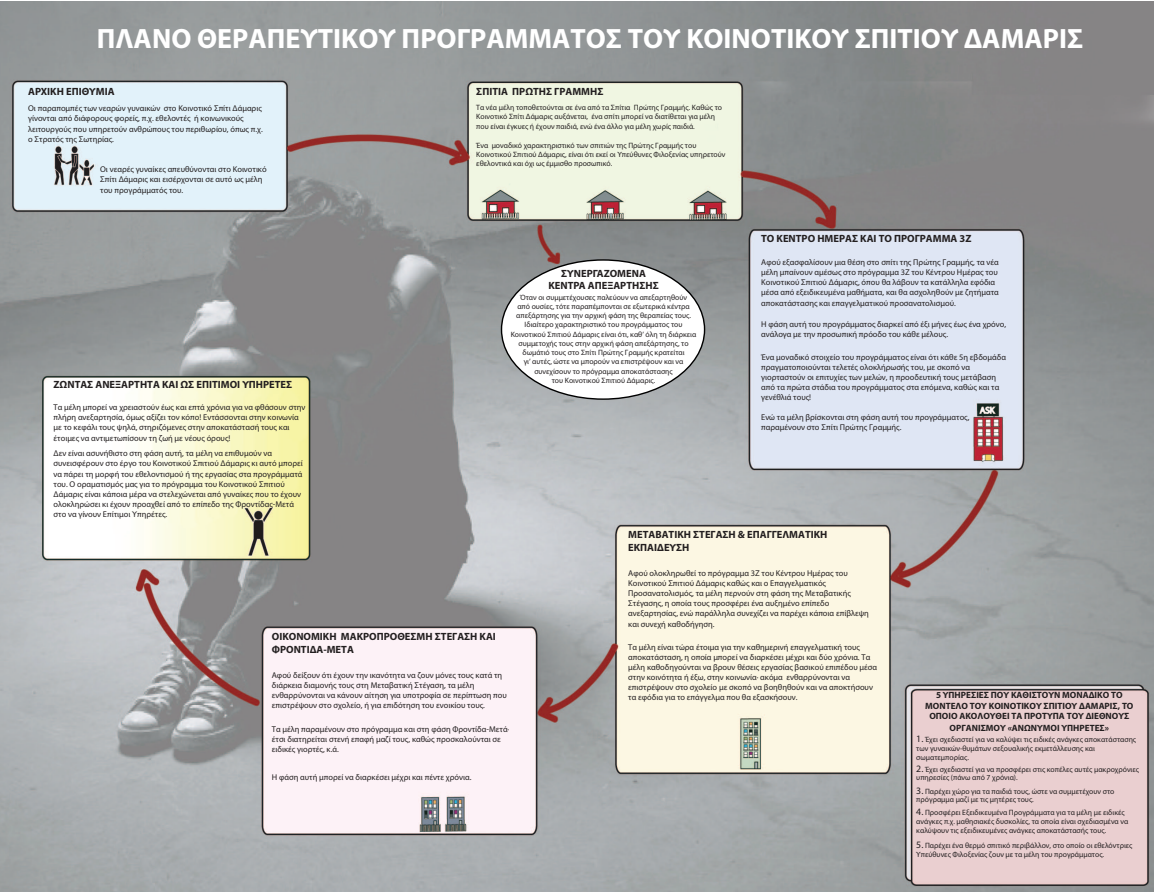
<style>
.page{position:relative;width:1155px;height:892px;background:#fff}
.page>*{position:absolute;margin:0;border:0;box-sizing:border-box;transform-origin:0 0}
.t1{font:700 28px "Myriad Pro";color:#fff}
.t2{font:700 10.5px/13.1px "Myriad Pro";color:#231f20}
.t3{font:700 9.1px/11.1px "Myriad Pro";color:#231f20;text-align:center}
.t4{font:8.4px/10.1px "Myriad Pro";color:#231f20}
.t5{font:7.7px/9.2px "Myriad Pro";color:#231f20}
.s1{font-size:9.8px}
</style>
<div class="page">
<img style="left:0;top:1px;width:1154px;height:890px">
<div style="left:502px;top:260px;width:203px;height:139px;background:#fff;border-radius:50%"></div>
<h1 class="t1" style="left:97px;top:20px;width:988px">ΠΛΑΝΟ ΘΕΡΑΠΕΥΤΙΚΟΥ ΠΡΟΓΡΑΜΜΑΤΟΣ ΤΟΥ ΚΟΙΝΟΤΙΚΟΥ ΣΠΙΤΙΟΥ ΔΑΜΑΡΙΣ</h1>
<p class="t2" style="left:28px;top:84px;width:88px">ΑΡΧΙΚΗ ΕΠΙΘΥΜΙΑ</p>
<p class="t4" style="left:28px;top:103px;width:236px">Οι παραπομπές των νεαρών γυναικών στο Κοινοτικό Σπίτι Δάμαρις γίνονται από διάφορους φορείς, π.χ. εθελοντές ή κοινωνικούς λειτουργούς που υπηρετούν ανθρώπους του περιθωρίου, όπως π.χ. ο Στρατός της Σωτηρίας.</p>
<p class="t4" style="left:100px;top:164px;width:168px">Οι νεαρές γυναίκες απευθύνονται στο Κοινοτικό<br>Σπίτι Δάμαρις και εισέρχονται σε αυτό ως μέλη του προγράμματός του.</p>
<p class="t2" style="left:54px;top:378px;width:240px">ΖΩΝΤΑΣ ΑΝΕΞΑΡΤΗΤΑ ΚΑΙ ΩΣ ΕΠΙΤΙΜΟΙ ΥΠΗΡΕΤΕΣ</p>
<p class="t4" style="left:54px;top:402px;width:253px;line-height:10.2px">Τα μέλη μπορεί να χρειαστούν έως και επτά χρόνια για να φθάσουν στην πλήρη ανεξαρτησία, όμως αξίζει τον κόπο! Εντάσσονται στην κοινωνία με το κεφάλι τους ψηλά, στηριζόμενες στην αποκατάστασή τους και έτοιμες να αντιμετωπίσουν τη ζωή με νέους όρους!</p>
<p class="t4" style="left:54px;top:448px;width:251px">Δεν είναι ασυνήθιστο στη φάση αυτή, τα μέλη να επιθυμούν να συνεισφέρουν στο έργο του Κοινοτικού Σπιτιού Δάμαρις κι αυτό μπορεί να πάρει τη μορφή του εθελοντισμού ή της εργασίας στα προγράμματά του. Ο οραματισμός μας για το πρόγραμμα του Κοινοτικού Σπιτιού Δάμαρις είναι κάποια μέρα να στελεχώνεται από γυναίκες που το έχουν ολοκληρώσει κι έχουν προαχθεί από το επίπεδο της Φροντίδας-Μετά στο να γίνουν Επίτιμοι Υπηρέτες.</p>
<p class="t2" style="left:476px;top:84px;width:129px">ΣΠΙΤΙΑ ΠΡΩΤΗΣ ΓΡΑΜΜΗΣ</p>
<p class="t5" style="left:476px;top:103px;width:247px;line-height:9.4px">Τα νέα μέλη τοποθετούνται σε ένα από τα Σπίτια Πρώτης Γραμμής. Καθώς το<br>Κοινοτικό Σπίτι Δάμαρις αυξάνεται, ένα σπίτι μπορεί να διατίθεται για μέλη που είναι έγκυες ή έχουν παιδιά, ενώ ένα άλλο για μέλη χωρίς παιδιά.</p>
<p class="t5" style="left:476px;top:140px;width:251px;line-height:9.4px">Ένα μοναδικό χαρακτηριστικό των σπιτιών της Πρώτης Γραμμής του<br>Κοινοτικού Σπιτιού Δάμαρις, είναι ότι εκεί οι Υπεύθυνες Φιλοξενίας υπηρετούν εθελοντικά και όχι ως έμμισθο προσωπικό.</p>
<p class="t2" style="left:548px;top:266px;width:112px;line-height:12.6px;text-align:center">ΣΥΝΕΡΓΑΖΟΜΕΝΑ<br>ΚΕΝΤΡΑ ΑΠΕΞΑΡΤΗΣΗΣ</p>
<p class="t5" style="left:511px;top:292px;width:187px;text-align:center">Όταν οι συμμετέχουσες παλεύουν να απεξαρτηθούν<br>από ουσίες, τότε παραπέμπονται σε εξωτερικά κέντρα απεξάρτησης για την αρχική φάση της θεραπείας τους.<br>Ιδιαίτερο χαρακτηριστικό του προγράμματος του Κοινοτικού Σπιτιού Δάμαρις είναι ότι, καθ’ όλη τη διάρκεια συμμετοχής τους στην αρχική φάση απεξάρτησης, το δωμάτιό τους στο Σπίτι Πρώτης Γραμμής κρατείται<br>γι’ αυτές, ώστε να μπορούν να επιστρέψουν και να συνεχίσουν το πρόγραμμα αποκατάστασης<br>του Κοινοτικού Σπιτιού Δάμαρις.</p>
<p class="t2" style="left:761px;top:232px;width:212px">ΤΟ ΚΕΝΤΡΟ ΗΜΕΡΑΣ ΚΑΙ ΤΟ ΠΡΟΓΡΑΜΜΑ 3Ζ</p>
<p class="t4" style="left:761px;top:257px;width:239px;line-height:10.2px">Αφού εξασφαλίσουν μια θέση στο σπίτι της Πρώτης Γραμμής, τα νέα μέλη μπαίνουν αμέσως στο πρόγραμμα 3Ζ του Κέντρου Ημέρας του Κοινοτικού Σπιτιού Δάμαρις, όπου θα λάβουν τα κατάλληλα εφόδια μέσα από εξειδικευμένα μαθήματα, και θα ασχοληθούν με ζητήματα αποκατάστασης και επαγγελματικού προσανατολισμού.</p>
<p class="t4" style="left:761px;top:319px;width:246px;line-height:10.4px">Η φάση αυτή του προγράμματος διαρκεί από έξι μήνες έως ένα χρόνο, ανάλογα με την προσωπική πρόοδο του κάθε μέλους.</p>
<p class="t4" style="left:761px;top:351px;width:246px;line-height:10.2px">Ένα μοναδικό στοιχείο του προγράμματος είναι ότι κάθε 5η εβδομάδα πραγματοποιούνται τελετές ολοκλήρωσής του, με σκοπό να γιορταστούν οι επιτυχίες των μελών, η προοδευτική τους μετάβαση από τα πρώτα στάδια του προγράμματος στα επόμενα, καθώς και τα γενέθλιά τους!</p>
<p class="t4" style="left:761px;top:411px;width:210px">Ενώ τα μέλη βρίσκονται στη φάση αυτή του προγράμματος, παραμένουν στο Σπίτι Πρώτης Γραμμής.</p>
<p class="t2" style="left:272px;top:629px;width:226px">ΟΙΚΟΝΟΜΙΚΗ ΜΑΚΡΟΠΡΟΘΕΣΜΗ ΣΤΕΓΑΣΗ ΚΑΙ<br>ΦΡΟΝΤΙΔΑ-ΜΕΤΑ</p>
<p class="t4" style="left:272px;top:669px;width:237px;line-height:10.2px">Αφού δείξουν ότι έχουν την ικανότητα να ζουν μόνες τους κατά τη διάρκεια διαμονής τους στη Μεταβατική Στέγαση, τα μέλη ενθαρρύνονται να κάνουν αίτηση για υποτροφία σε περίπτωση που επιστρέψουν στο σχολείο, ή για επιδότηση του ενοικίου τους.</p>
<p class="t4" style="left:272px;top:723px;width:239px;line-height:10.3px">Τα μέλη παραμένουν στο πρόγραμμα και στη φάση Φροντίδα-Μετά· έτσι διατηρείται στενή επαφή μαζί τους, καθώς προσκαλούνται σε ειδικές γιορτές, κ.ά.</p>
<p class="t4" style="left:272px;top:771px;width:201px">Η φάση αυτή μπορεί να διαρκέσει μέχρι και πέντε χρόνια.</p>
<p class="t2" style="left:628px;top:527px;width:201px">ΜΕΤΑΒΑΤΙΚΗ ΣΤΕΓΑΣΗ &amp; ΕΠΑΓΓΕΛΜΑΤΙΚΗ<br>ΕΚΠΑΙΔΕΥΣΗ</p>
<p class="t4" style="left:628px;top:567px;width:242px">Αφού ολοκληρωθεί το πρόγραμμα 3Ζ του Κέντρου Ημέρας του Κοινοτικού Σπιτιού Δάμαρις καθώς και ο Επαγγελματικός Προσανατολισμός, τα μέλη περνούν στη φάση της Μεταβατικής Στέγασης, η οποία τους προσφέρει ένα αυξημένο επίπεδο ανεξαρτησίας, ενώ παράλληλα συνεχίζει να παρέχει κάποια επίβλεψη και συνεχή καθοδήγηση.</p>
<p class="t4" style="left:628px;top:641px;width:250px">Τα μέλη είναι τώρα έτοιμα για την καθημερινή επαγγελματική τους αποκατάσταση, η οποία μπορεί να διαρκέσει μέχρι και δύο χρόνια. Τα μέλη καθοδηγούνται να βρουν θέσεις εργασίας βασικού επιπέδου μέσα στην κοινότητα ή έξω, στην κοινωνία· ακόμα ενθαρρύνονται να επιστρέψουν στο σχολείο με σκοπό να βοηθηθούν και να αποκτήσουν τα εφόδια για το επάγγελμα που θα εξασκήσουν.</p>
<p class="t3" style="left:925px;top:688px;width:210px">5 ΥΠΗΡΕΣΙΕΣ ΠΟΥ ΚΑΘΙΣΤΟΥΝ ΜΟΝΑΔΙΚΟ ΤΟ ΜΟΝΤΕΛΟ ΤΟΥ ΚΟΙΝΟΤΙΚΟΥ ΣΠΙΤΙΟΥ ΔΑΜΑΡΙΣ, ΤΟ ΟΠΟΙΟ ΑΚΟΛΟΥΘΕΙ ΤΑ ΠΡΟΤΥΠΑ ΤΟΥ ΔΙΕΘΝΟΥΣ ΟΡΓΑΝΙΣΜΟΥ «ΑΝΩΝΥΜΟΙ ΥΠΗΡΕΤΕΣ»</p>
<p class="t5" style="left:916px;top:735px;width:221px;line-height:8.8px"><span class="s1">1.</span> Έχει σχεδιαστεί για να καλύψει τις ειδικές ανάγκες αποκατάστασης των γυναικών-θυμάτων σεξουαλικής εκμετάλλευσης και σωματεμπορίας.</p>
<p class="t5" style="left:916px;top:764px;width:224px;line-height:8.3px"><span class="s1">2.</span> Έχει σχεδιαστεί για να προσφέρει στις κοπέλες αυτές μακροχρόνιες υπηρεσίες (πάνω από 7 χρόνια).</p>
<p class="t5" style="left:916px;top:787px;width:200px;line-height:8.3px"><span class="s1">3.</span> Παρέχει χώρο για τα παιδιά τους, ώστε να συμμετέχουν στο πρόγραμμα μαζί με τις μητέρες τους.</p>
<p class="t5" style="left:916px;top:808px;width:214px;line-height:8.8px"><span class="s1">4.</span> Προσφέρει Εξειδικευμένα Προγράμματα για τα μέλη με ειδικές ανάγκες π.χ. μαθησιακές δυσκολίες, τα οποία είναι σχεδιασμένα να καλύψουν τις εξειδικευμένες ανάγκες αποκατάστασής τους.</p>
<p class="t5" style="left:916px;top:841px;width:218px;line-height:8.9px"><span class="s1">5.</span> Παρέχει ένα θερμό σπιτικό περιβάλλον, στο οποίο οι εθελόντριες<br>Υπεύθυνες Φιλοξενίας ζουν με τα μέλη του προγράμματος.</p>
</div>
